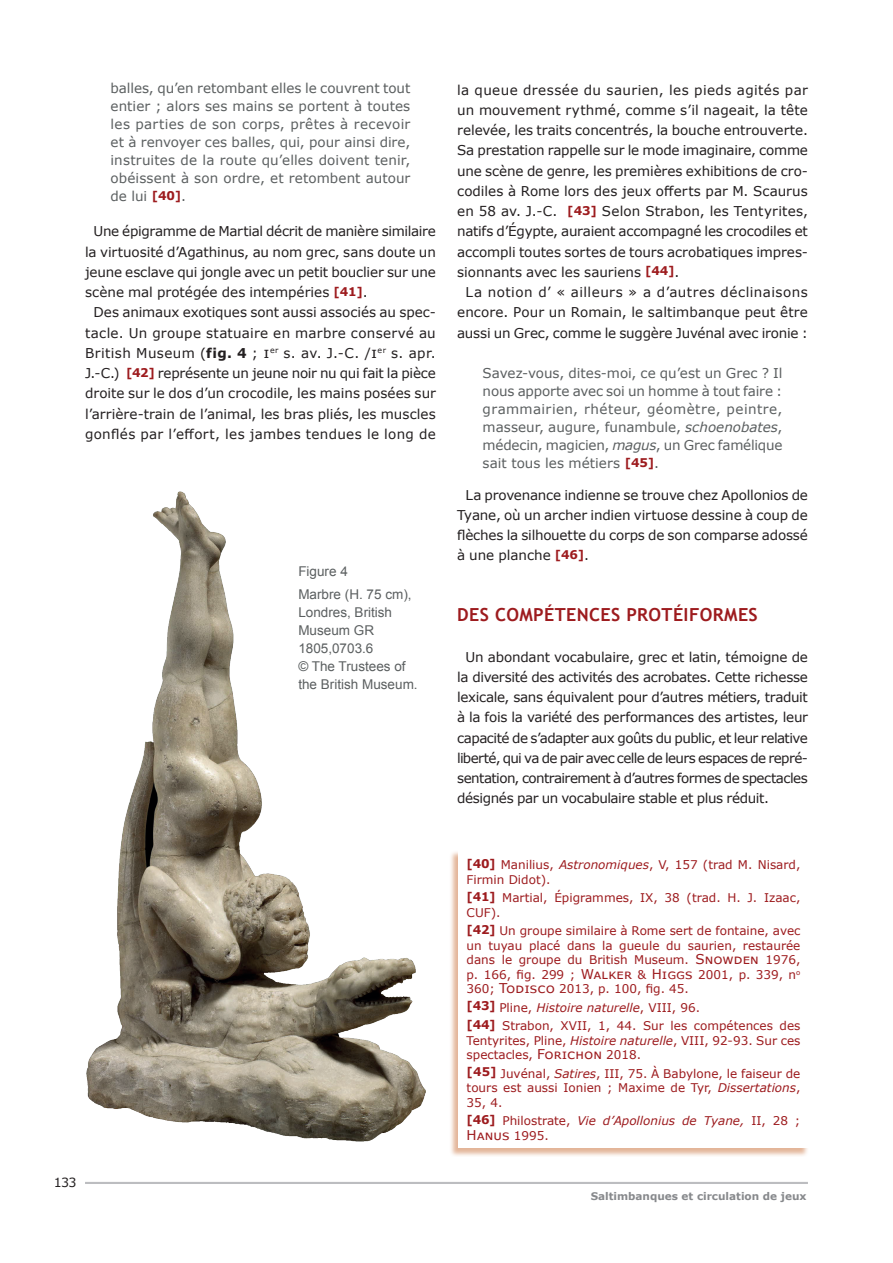
<style>
.page{position:relative;width:893px;height:1263px;background:#fff}
.page>*{position:absolute;margin:0;border:0;box-sizing:border-box;transform-origin:0 0}
.t1{font:700 18px "Trebuchet MS";letter-spacing:.02em;color:#9d1b1e}
.t2{font:13.5px/20.2px "Verdana";letter-spacing:-.005em;color:#231f20;text-align:justify}
.t3{font:13.5px/18px "Verdana";color:#5b5f60;text-align:justify}
.t4{font:13.5px/18px "Arial";color:#5b5f60}
.t5{font:13.5px "Verdana";color:#9d1b1e}
.t6{font:12.6px "Verdana";color:#231f20}
.t7{font:12px/14.4px "Verdana";color:#9d1b1e}
.t8{font:italic 12px "Verdana";color:#9d1b1e}
.t9{font:700 10.5px "Verdana";color:#87898c}
.s1{font-weight:700;font-size:12px;color:#9d1b1e}
.s2{font-weight:700}
.s3{font-size:15px}
.s4{font-style:italic}
.s5{font-size:13.5px}
.s6{font-weight:700;font-style:normal}
.s7{font-style:normal}
.s8{font-size:12px}
</style>
<div class="page">
<hr style="left:85px;top:1182px;width:723px;height:2px;background:#bcbdc0">
<img style="left:86px;top:491px;width:340px;height:651px">
<div style="left:449px;top:850px;width:360px;height:307px;background:#c86c33;opacity:.5"></div>
<div style="left:458px;top:850px;width:351px;height:298px;background:#fff"></div>
<p class="t3" style="left:111px;top:79px;width:301px">balles, qu’en retombant elles le couvrent tout entier ; alors ses mains se portent à toutes les parties de son corps, prêtes à recevoir et à renvoyer ces balles, qui, pour ainsi dire, instruites de la route qu’elles doivent tenir, obéissent à son ordre, et retombent autour de lui <span class="s1">[40]</span>.</p>
<p class="t2" style="left:85px;top:221px;width:352px;text-indent:9px">Une épigramme de Martial décrit de manière similaire la virtuosité d’Agathinus, au nom grec, sans doute un jeune esclave qui jongle avec un petit bouclier sur une scène mal protégée des intempéries <span class="s1">[41]</span>.</p>
<p class="t2" style="left:85px;top:302px;width:352px;text-indent:9px">Des animaux exotiques sont aussi associés au spec&shy;tacle. Un groupe statuaire en marbre conservé au British Museum (<span class="s2">fig. 4</span> ; <span class="s3">i</span><sup>er</sup> s. av. J.-C. /<span class="s3">i</span><sup>er</sup> s. apr.<br>J.-C.) <span class="s1">[42]</span> représente un jeune noir nu qui fait la pièce droite sur le dos d’un crocodile, les mains posées sur l’arrière-train de l’animal, les bras pliés, les muscles gonflés par l’effort, les jambes tendues le long de</p>
<p class="t4" style="left:298px;top:561px;width:115px;line-height:22.2px">Figure 4<br>Marbre (H. 75 cm),</p>
<p class="t4" style="left:298px;top:603px;width:121px">Londres, British<br>Museum GR<br>1805,0703.6<br>© The Trustees of the British Museum.</p>
<p class="t6" style="left:54px;top:1173px;width:24px">133</p>
<p class="t2" style="left:457px;top:79px;width:352px">la queue dressée du saurien, les pieds agités par un mouvement rythmé, comme s’il nageait, la tête relevée, les traits concentrés, la bouche entrouverte.<br>Sa prestation rappelle sur le mode imaginaire, comme une scène de genre, les premières exhibitions de cro&shy;codiles à Rome lors des jeux offerts par M. Scaurus en 58 av. J.-C. <span class="s1">[43]</span> Selon Strabon, les Tentyrites, natifs d’Égypte, auraient accompagné les crocodiles et accompli toutes sortes de tours acrobatiques impres&shy;sionnants avec les sauriens <span class="s1">[44]</span>.</p>
<p class="t2" style="left:457px;top:282px;width:352px;text-indent:9px">La notion d’ « ailleurs » a d’autres déclinaisons encore. Pour un Romain, le saltimbanque peut être aussi un Grec, comme le suggère Juvénal avec ironie :</p>
<p class="t3" style="left:483px;top:364px;width:301px">Savez-vous, dites-moi, ce qu’est un Grec ? Il nous apporte avec soi un homme à tout faire : grammairien, rhéteur, géomètre, peintre, masseur, augure, funambule, <span class="s4">schoenobates</span>, médecin, magicien, <span class="s4">magus</span>, un Grec famélique sait tous les métiers <span class="s1">[45]</span>.</p>
<p class="t2" style="left:457px;top:484px;width:352px;text-indent:9px">La provenance indienne se trouve chez Apollonios de Tyane, où un archer indien virtuose dessine à coup de flèches la silhouette du corps de son comparse adossé à une planche <span class="s1">[46]</span>.</p>
<h1 class="t1" style="left:457px;top:603px;width:302px">DES COMPÉTENCES PROTÉIFORMES</h1>
<p class="t2" style="left:457px;top:646px;width:352px;text-indent:9px">Un abondant vocabulaire, grec et latin, témoigne de la diversité des activités des acrobates. Cette richesse lexicale, sans équivalent pour d’autres métiers, traduit à la fois la variété des performances des artistes, leur capacité de s’adapter aux goûts du public, et leur relative liberté, qui va de pair avec celle de leurs espaces de repré&shy;sentation, contrairement à d’autres formes de spectacles désignés par un vocabulaire stable et plus réduit.</p>
<p class="t7" style="left:467px;top:858px;width:335px"><span class="s2">[40]</span> Manilius, <span class="s4">Astronomiques</span>, V, 157 (trad M. Nisard,<br>Firmin Didot).</p>
<p class="t7" style="left:467px;top:891px;width:335px"><span class="s2">[41]</span> Martial, Épigrammes, IX, 38 (trad. H. J. Izaac,<br>CUF).</p>
<p class="t7" style="left:467px;top:924px;width:335px;text-align:justify"><span class="s2">[42]</span> Un groupe similaire à Rome sert de fontaine, avec un tuyau placé dans la gueule du saurien, restaurée dans le groupe du British Museum. <span class="s5">Snowden</span> 1976, p. 166, fig. 299 ; <span class="s5">Walker</span> &amp; <span class="s5">Higgs</span> 2001, p. 339, n<sup>o </sup>360; <span class="s5">Todisco</span> 2013, p. 100, fig. 45.</p>
<p class="t7" style="left:467px;top:998px;width:335px;line-height:18.6px"><span class="s2">[43]</span> Pline, <span class="s4">Histoire naturelle</span>, VIII, 96.<br><span class="s2">[44]</span> Strabon, XVII, 1, 44. Sur les compétences des</p>
<p class="t7" style="left:467px;top:1033px;width:335px">Tentyrites, Pline, <span class="s4">Histoire naturelle</span>, VIII, 92-93. Sur ces spectacles, <span class="s5">Forichon</span> 2018.</p>
<p class="t7" style="left:467px;top:1066px;width:335px;text-align:justify"><span class="s2">[45]</span> Juvénal, <span class="s4">Satires</span>, III, 75. À Babylone, le faiseur de tours est aussi Ionien ; Maxime de Tyr, <span class="s4">Dissertations</span>, 35, 4.</p>
<p class="t8" style="left:467px;top:1113px;width:335px"><span class="s6">[46]</span> <span class="s7">Philostrate,</span> Vie d’Apollonius de Tyane, <span class="s7">II, 28 ;</span></p>
<p class="t5" style="left:467px;top:1125px;width:84px">Hanus <span class="s8">1995.</span></p>
<p class="t9" style="left:591px;top:1189px;width:217px">Saltimbanques et circulation de jeux</p>
</div>
